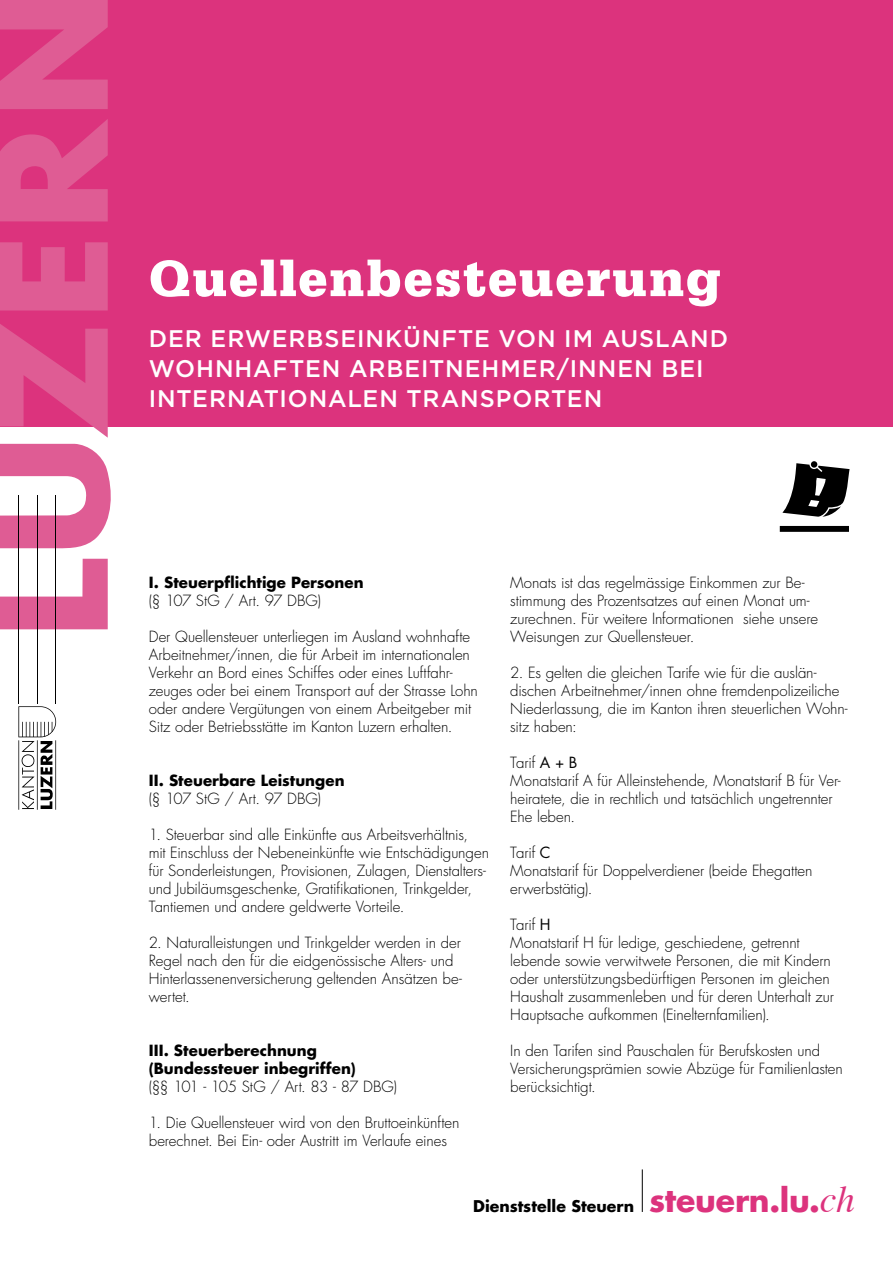
<style>
.page{position:relative;width:893px;height:1263px;background:#fff}
.page>*{position:absolute;margin:0;border:0;box-sizing:border-box;transform-origin:0 0}
.t1{font:900 54px "Serifa LT";letter-spacing:.03em;color:#fff}
.t2{font:500 24px/30px "Gotham";letter-spacing:.04em;color:#fff}
.t3{font:700 15.75px "Futura Luzern";color:#000}
.t4{font:300 15px/18px "Futura Luzern";letter-spacing:-.005em;color:#000}
.t5{font:700 15px/18px "Futura Luzern";letter-spacing:.005em;color:#000}
.s1{font-weight:400}
.s2{font-size:31.5px;color:#dc337d}
.s3{font-family:"Times";font-weight:400;font-style:italic;font-size:37.5px;color:#dc337d}
</style>
<div class="page">
<hr style="left:642px;top:1169px;width:1px;height:43px;background:#000">
<div style="left:0;top:0;width:893px;height:427px;background:#dc337d"></div>
<svg style="left:0;top:324px;width:108px;height:114px"></svg>
<svg style="left:0;top:0;width:108px;height:109px"></svg>
<svg style="left:0;top:444px;width:111px;height:104px"></svg>
<svg style="left:0;top:242px;width:108px;height:68px"></svg>
<svg style="left:0;top:559px;width:108px;height:70px"></svg>
<svg style="left:0;top:119px;width:108px;height:102px"></svg>
<hr style="left:18px;top:740px;width:1px;height:70px;background:#000">
<hr style="left:37px;top:740px;width:1px;height:70px;background:#000">
<hr style="left:37px;top:495px;width:1px;height:208px;background:#000">
<hr style="left:55px;top:740px;width:1px;height:70px;background:#000">
<hr style="left:55px;top:495px;width:1px;height:208px;background:#000">
<svg style="left:18px;top:706px;width:38px;height:103px"></svg>
<hr style="left:18px;top:495px;width:1px;height:208px;background:#000">
<svg style="left:782px;top:461px;width:67px;height:56px"></svg>
<div style="left:780px;top:526px;width:69px;height:6px;background:#000"></div>
<h1 class="t1" style="left:149px;top:247px;width:574px">Quellenbesteuerung</h1>
<h2 class="t2" style="left:149px;top:324px;width:581px">DER ERWERBSEINKÜNFTE VON IM AUSLAND<br>WOHNHAFTEN ARBEITNEHMER/INNEN BEI<br>INTERNATIONALEN TRANSPORTEN</h2>
<p class="t5" style="left:149px;top:573px;width:216px">I. Steuerpflichtige Personen</p>
<p class="t4" style="left:149px;top:591px;width:174px">(§ 107 StG / Art. 97 DBG)</p>
<p class="t4" style="left:149px;top:627px;width:331px">Der Quellensteuer unterliegen im Ausland wohnhafte Arbeitnehmer/innen, die für Arbeit im internationalen Verkehr an Bord eines Schiffes oder eines Luftfahr&shy;zeuges oder bei einem Transport auf der Strasse Lohn oder andere Vergütungen von einem Arbeitgeber mit Sitz oder Betriebsstätte im Kanton Luzern erhalten.</p>
<p class="t5" style="left:149px;top:771px;width:197px">II. Steuerbare Leistungen</p>
<p class="t4" style="left:149px;top:789px;width:174px">(§ 107 StG / Art. 97 DBG)</p>
<p class="t4" style="left:149px;top:825px;width:342px">1. Steuerbar sind alle Einkünfte aus Arbeitsverhältnis,<br>mit Einschluss der Nebeneinkünfte wie Entschädigungen für Sonderleistungen, Provisionen, Zulagen, Dienstalters&shy;und Jubiläumsgeschenke, Gratifikationen, Trinkgelder, Tantiemen und andere geldwerte Vorteile.</p>
<p class="t4" style="left:149px;top:933px;width:315px">2. Naturalleistungen und Trinkgelder werden in der Regel nach den für die eidgenössische Alters- und Hinterlassenenversicherung geltenden Ansätzen be&shy;wertet.</p>
<p class="t5" style="left:149px;top:1041px;width:208px">III. Steuerberechnung (Bundessteuer inbegriffen)</p>
<p class="t4" style="left:149px;top:1077px;width:250px">(§§ 101 - 105 StG / Art. 83 - 87 DBG)</p>
<p class="t4" style="left:149px;top:1113px;width:312px">1. Die Quellensteuer wird von den Bruttoeinkünften berechnet. Bei Ein- oder Austritt im Verlaufe eines</p>
<p class="t4" style="left:510px;top:573px;width:309px">Monats ist das regelmässige Einkommen zur Be&shy;stimmung des Prozentsatzes auf einen Monat um&shy;zurechnen. Für weitere Informationen siehe unsere Weisungen zur Quellensteuer.</p>
<p class="t4" style="left:510px;top:663px;width:339px">2. Es gelten die gleichen Tarife wie für die auslän&shy;dischen Arbeitnehmer/innen ohne fremdenpolizeiliche Niederlassung, die im Kanton ihren steuerlichen Wohn&shy;sitz haben:</p>
<p class="t4" style="left:510px;top:753px;width:332px">Tarif <span class="s1">A + B<br></span>Monatstarif A für Alleinstehende, Monatstarif B für Ver&shy;heiratete, die in rechtlich und tatsächlich ungetrennter Ehe leben.</p>
<p class="t4" style="left:510px;top:843px;width:304px">Tarif <span class="s1">C<br></span>Monatstarif für Doppelverdiener (beide Ehegatten erwerbstätig).</p>
<p class="t4" style="left:510px;top:915px;width:325px">Tarif <span class="s1">H<br></span>Monatstarif H für ledige, geschiedene, getrennt lebende sowie verwitwete Personen, die mit Kindern oder unterstützungsbedürftigen Personen im gleichen Haushalt zusammenleben und für deren Unterhalt zur Hauptsache aufkommen (Einelternfamilien).</p>
<p class="t4" style="left:510px;top:1041px;width:334px">In den Tarifen sind Pauschalen für Berufskosten und<br>Versicherungsprämien sowie Abzüge für Familienlasten berücksichtigt.</p>
<p class="t3" style="left:473px;top:1195px;width:383px">Dienststelle Steuern <span class="s2">steuern.lu.</span><span class="s3">ch</span></p>
</div>
